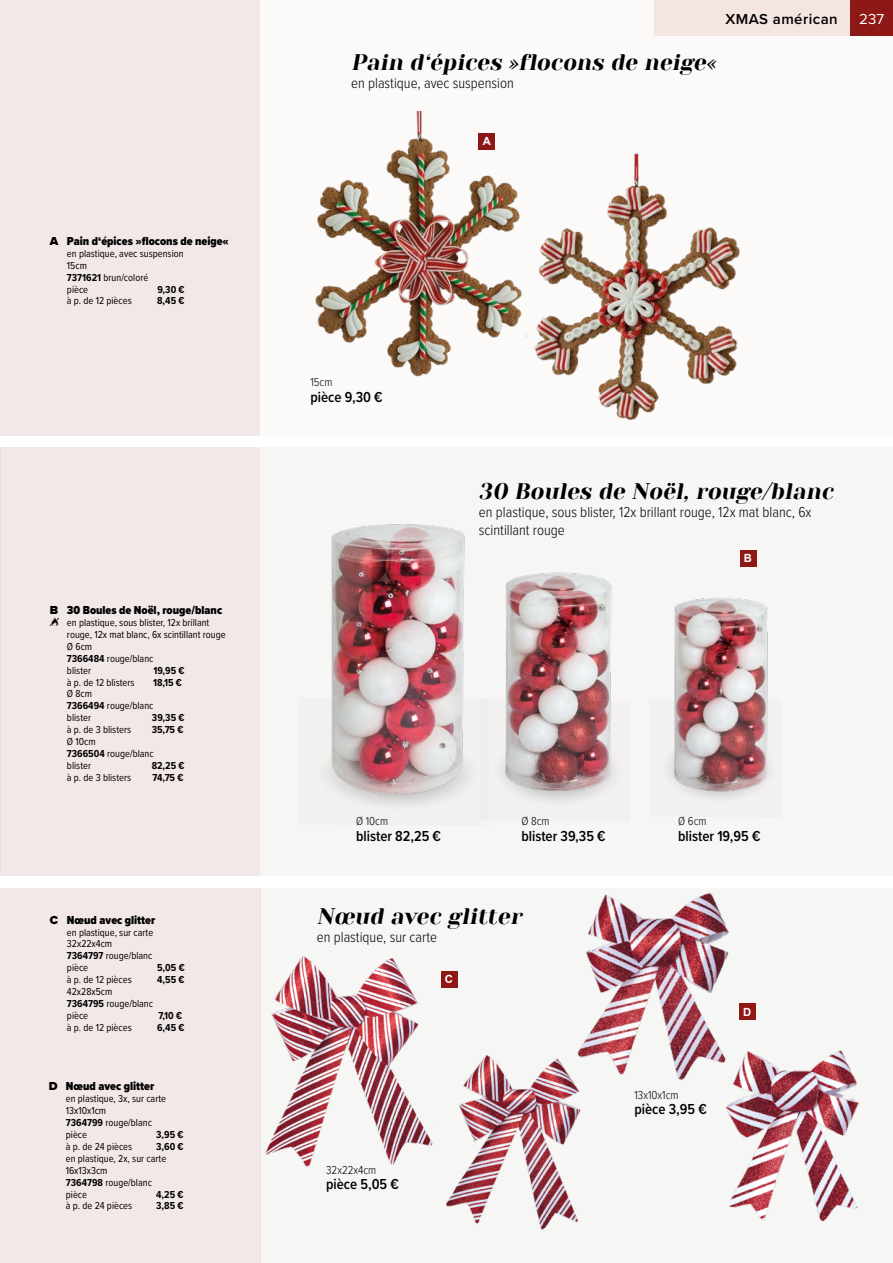
<style>
.page{position:relative;width:893px;height:1263px;background:#fff}
.page>*{position:absolute;margin:0;border:0;box-sizing:border-box;transform-origin:0 0}
.t1{font:italic 22.5px "Yeseva One";color:#000}
.t2{font:300 15px/18px "Proxima Nova Cond";color:#000}
.t3{font:600 15px "Proxima Nova Cond";color:#000}
.t4{font:600 15px "Proxima Nova";letter-spacing:.03em;color:#000}
.t5{font:15px "Proxima Nova";color:#fff}
.t6{font:900 12px "Proxima Nova Cond";color:#000}
.t7{font:300 12px "Proxima Nova Cond";color:#000}
.t8{font:700 11.25px "Arial";color:#fff}
.t9{font:10.5px/11.9px "Proxima Nova Cond";color:#000}
.t10{font:700 10.5px "Proxima Nova Cond";color:#000}
.s1{font-family:"Proxima Nova"}
.s2{font-weight:700}
.s3{font-family:"abama Pi";font-size:12px}
</style>
<div class="page">
<div style="left:260px;top:447px;width:633px;height:429px;background:#f6f6f5"></div>
<div style="left:260px;top:888px;width:633px;height:375px;background:#f6f6f5"></div>
<div style="left:260px;top:0;width:633px;height:435px;background:#fcf9f9"></div>
<div style="left:0;top:888px;width:261px;height:375px;background:#f3e8e8"></div>
<div style="left:0;top:0;width:260px;height:435px;background:#f3e8e8"></div>
<div style="left:0;top:447px;width:260px;height:429px;background:#f3e8e8"></div>
<hr style="left:0;top:447px;width:1px;height:429px;background:#54422e">
<img style="left:315px;top:112px;width:207px;height:265px">
<img style="left:487px;top:572px;width:142px;height:228px">
<img style="left:446px;top:1055px;width:135px;height:175px">
<img style="left:265px;top:956px;width:178px;height:211px">
<img style="left:571px;top:892px;width:169px;height:194px">
<img style="left:714px;top:1030px;width:145px;height:192px">
<img style="left:323px;top:524px;width:163px;height:285px">
<img style="left:666px;top:598px;width:105px;height:201px">
<img style="left:534px;top:153px;width:206px;height:267px">
<div style="left:654px;top:0;width:196px;height:36px;background:#f4e5e1"></div>
<div style="left:850px;top:0;width:43px;height:36px;background:#8e1816"></div>
<div style="left:478px;top:133px;width:17px;height:17px;background:#8e1816"></div>
<div style="left:441px;top:971px;width:16px;height:16px;background:#8e1816"></div>
<div style="left:739px;top:1004px;width:16px;height:16px;background:#8e1816"></div>
<div style="left:740px;top:550px;width:16px;height:16px;background:#8e1816"></div>
<p class="t6" style="left:50px;top:232px;width:180px"><span class="s1">A</span> Pain d‘épices »flocons de neige«</p>
<p class="t9" style="left:67px;top:247px;width:118px">en plastique, avec suspension<br>15cm<br><span class="s2">7371621</span> brun/coloré<br>pièce</p>
<p class="t10" style="left:157px;top:281px;width:29px">9,30 €</p>
<p class="t9" style="left:67px;top:295px;width:66px">à p. de 12 pièces</p>
<p class="t10" style="left:157px;top:293px;width:29px">8,45 €</p>
<p class="t6" style="left:50px;top:601px;width:174px"><span class="s1">B</span> 30 Boules de Noël, rouge/blanc</p>
<p class="t9" style="left:67px;top:616px;width:160px;text-indent:-17px"><span class="s3">F</span> en plastique, sous blister, 12x brillant rouge, 12x mat blanc, 6x scintillant rouge<br>Ø 6cm<br><span class="s2">7366484</span> rouge/blanc<br>blister</p>
<p class="t10" style="left:153px;top:662px;width:33px">19,95 €</p>
<p class="t9" style="left:67px;top:676px;width:69px">à p. de 12 blisters</p>
<p class="t10" style="left:153px;top:674px;width:30px">18,15 €</p>
<p class="t9" style="left:67px;top:687px;width:88px">Ø 8cm<br><span class="s2">7366494</span> rouge/blanc blister</p>
<p class="t10" style="left:152px;top:710px;width:34px">39,35 €</p>
<p class="t9" style="left:67px;top:723px;width:66px">à p. de 3 blisters</p>
<p class="t10" style="left:152px;top:722px;width:33px">35,75 €</p>
<p class="t9" style="left:67px;top:735px;width:88px">Ø 10cm<br><span class="s2">7366504</span> rouge/blanc blister</p>
<p class="t10" style="left:152px;top:758px;width:34px">82,25 €</p>
<p class="t9" style="left:67px;top:771px;width:66px">à p. de 3 blisters</p>
<p class="t10" style="left:152px;top:769px;width:33px">74,75 €</p>
<p class="t6" style="left:50px;top:911px;width:107px"><span class="s1">C</span> Nœud avec glitter</p>
<p class="t9" style="left:67px;top:926px;width:88px">en plastique, sur carte<br>32x22x4cm<br><span class="s2">7364797</span> rouge/blanc pièce</p>
<p class="t10" style="left:157px;top:960px;width:29px">5,05 €</p>
<p class="t9" style="left:67px;top:973px;width:66px">à p. de 12 pièces</p>
<p class="t10" style="left:157px;top:972px;width:29px">4,55 €</p>
<p class="t9" style="left:67px;top:985px;width:88px">42x28x5cm<br><span class="s2">7364795</span> rouge/blanc pièce</p>
<p class="t10" style="left:159px;top:1008px;width:25px">7,10 €</p>
<p class="t9" style="left:67px;top:1021px;width:66px">à p. de 12 pièces</p>
<p class="t10" style="left:157px;top:1019px;width:29px">6,45 €</p>
<p class="t6" style="left:49px;top:1077px;width:107px"><span class="s1">D</span> Nœud avec glitter</p>
<p class="t9" style="left:66px;top:1092px;width:102px">en plastique, 3x, sur carte<br>13x10x1cm<br><span class="s2">7364799</span> rouge/blanc pièce</p>
<p class="t10" style="left:156px;top:1127px;width:29px">3,95 €</p>
<p class="t9" style="left:66px;top:1140px;width:68px">à p. de 24 pièces</p>
<p class="t10" style="left:156px;top:1139px;width:29px">3,60 €</p>
<p class="t9" style="left:66px;top:1152px;width:102px">en plastique, 2x, sur carte<br>16x13x3cm<br><span class="s2">7364798</span> rouge/blanc pièce</p>
<p class="t10" style="left:156px;top:1186px;width:29px">4,25 €</p>
<p class="t9" style="left:66px;top:1199px;width:68px">à p. de 24 pièces</p>
<p class="t10" style="left:156px;top:1198px;width:29px">3,85 €</p>
<h2 class="t4" style="left:725px;top:8px;width:114px">XMAS américan</h2>
<h1 class="t1" style="left:351px;top:49px;width:371px">Pain d‘épices »flocons de neige«</h1>
<h2 class="t2" style="left:351px;top:74px;width:164px">en plastique, avec suspension</h2>
<p class="t8" style="left:483px;top:134px;width:10px">A</p>
<h2 class="t5" style="left:859px;top:8px;width:26px">237</h2>
<p class="t7" style="left:310px;top:373px;width:23px">15cm</p>
<h2 class="t3" style="left:310px;top:386px;width:74px">pièce 9,30 €</h2>
<h1 class="t1" style="left:479px;top:478px;width:360px">30 Boules de Noël, rouge/blanc</h1>
<h2 class="t2" style="left:479px;top:502px;width:334px">en plastique, sous blister, 12x brillant rouge, 12x mat blanc, 6x scintillant rouge</h2>
<p class="t8" style="left:744px;top:551px;width:10px">B</p>
<p class="t7" style="left:356px;top:812px;width:34px">Ø 10cm</p>
<h2 class="t3" style="left:356px;top:824px;width:86px">blister 82,25 €</h2>
<p class="t7" style="left:521px;top:812px;width:30px">Ø 8cm</p>
<h2 class="t3" style="left:521px;top:824px;width:86px">blister 39,35 €</h2>
<h1 class="t1" style="left:317px;top:903px;width:211px">Nœud avec glitter</h1>
<h2 class="t2" style="left:317px;top:927px;width:122px">en plastique, sur carte</h2>
<p class="t8" style="left:445px;top:972px;width:10px">C</p>
<p class="t7" style="left:678px;top:812px;width:30px">Ø 6cm</p>
<h2 class="t3" style="left:678px;top:824px;width:84px">blister 19,95 €</h2>
<p class="t8" style="left:743px;top:1004px;width:10px">D</p>
<p class="t7" style="left:326px;top:1161px;width:52px">32x22x4cm</p>
<h2 class="t3" style="left:326px;top:1173px;width:74px">pièce 5,05 €</h2>
<p class="t7" style="left:634px;top:1086px;width:46px">13x10x1cm</p>
<h2 class="t3" style="left:634px;top:1098px;width:74px">pièce 3,95 €</h2>
</div>
